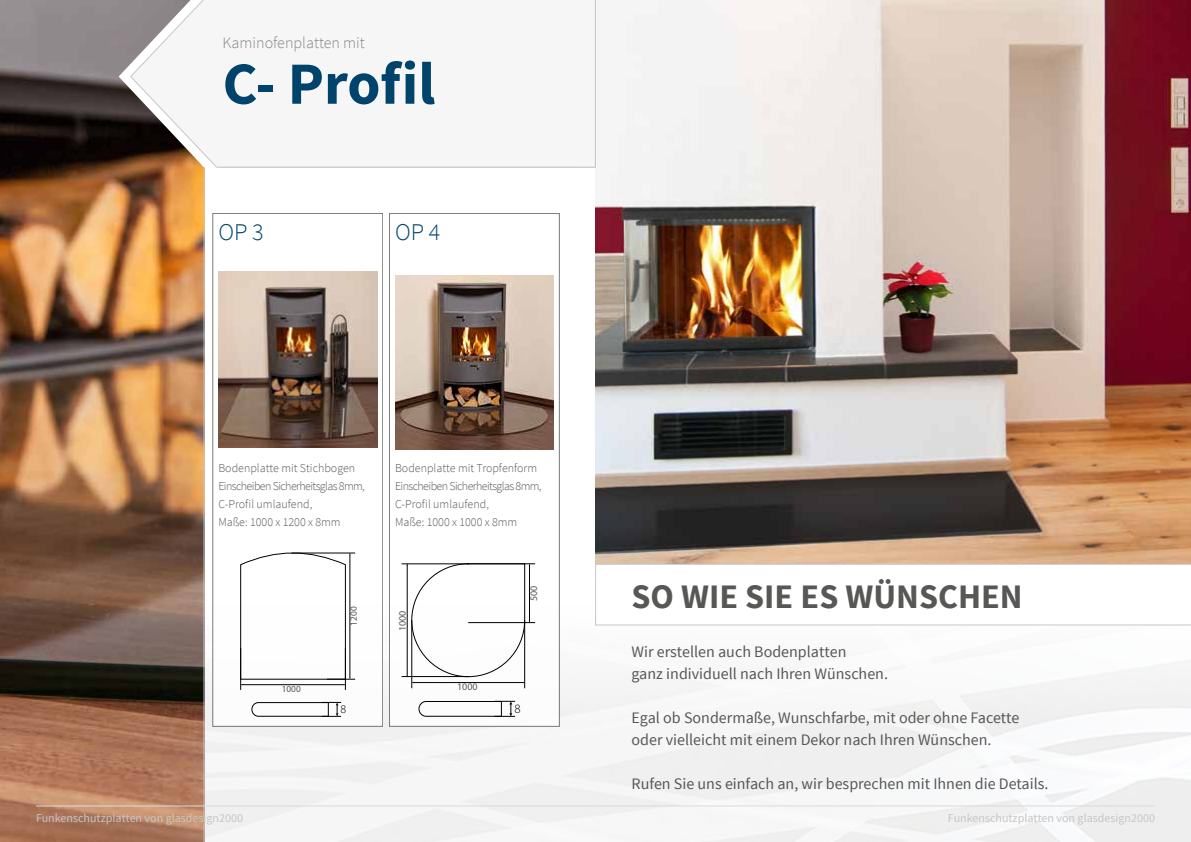
<style>
.page{position:relative;width:1191px;height:842px;background:#fff}
.page>*{position:absolute;margin:0;border:0;box-sizing:border-box;transform-origin:0 0}
.t1{font:700 59.9px "Source Sans Pro";color:#00446b}
.t2{font:700 34.3px "Source Sans Pro";color:#575756}
.t3{font:300 24px "Source Sans Pro";color:#00446b}
.t4{font:16px/22px "Source Sans Pro";color:#575756}
.t5{font:300 16px "Source Sans Pro";color:#878787}
.t6{font:300 12.7px "Myriad Pro";color:#000}
.t7{font:300 12px/18px "Source Sans Pro";color:#575756}
.t8{font:12px "Source Sans Pro";color:#c6c6c6}
.t9{font:300 11.8px "Myriad Pro";color:#000}
.t10{font:10px "Myriad Pro";color:#575756}
.t11{font:9.3px "Myriad Pro";color:#575756}
</style>
<div class="page">
<img style="left:218px;top:272px;width:159px;height:175px">
<hr style="left:240px;top:648px;width:1px;height:42px;background:#000">
<hr style="left:345px;top:648px;width:1px;height:42px;background:#000">
<svg style="left:240px;top:552px;width:115px;height:133px"></svg>
<div style="left:389px;top:213px;width:170px;height:513px;background:#fff;border:1px solid #575756"></div>
<img style="left:395px;top:275px;width:159px;height:175px">
<img style="left:0;top:0;width:204px;height:842px">
<img style="left:595px;top:0;width:596px;height:564px">
<svg style="left:595px;top:564px;width:596px;height:61px"></svg>
<svg style="left:119px;top:0;width:11px;height:167px;background:#655c5b"></svg>
<svg style="left:130px;top:0;width:465px;height:167px"></svg>
<hr style="left:36px;top:806px;width:1119px;height:1px;background:#dadada">
<hr style="left:466px;top:564px;width:69px;height:1px;background:#000">
<hr style="left:411px;top:620px;width:1px;height:68px;background:#000">
<hr style="left:524px;top:620px;width:1px;height:68px;background:#000">
<hr style="left:468px;top:622px;width:67px;height:1px;background:#000">
<hr style="left:401px;top:676px;width:68px;height:1px;background:#000">
<hr style="left:401px;top:564px;width:68px;height:1px;background:#000">
<svg style="left:406px;top:563px;width:124px;height:120px"></svg>
<svg style="left:418px;top:701px;width:97px;height:16px"></svg>
<svg style="left:251px;top:702px;width:90px;height:15px"></svg>
<p class="t5" style="left:223px;top:33px;width:144px">Kaminofenplatten mit</p>
<h1 class="t1" style="left:223px;top:45px;width:214px">C- Profil</h1>
<h3 class="t3" style="left:218px;top:217px;width:47px">OP 3</h3>
<h3 class="t3" style="left:395px;top:217px;width:47px">OP 4</h3>
<p class="t7" style="left:218px;top:459px;width:148px">Bodenplatte mit Stichbogen<br>Einscheiben Sicherheitsglas 8mm,<br>C-Profil umlaufend,<br>Maße: 1000 x 1200 x 8mm</p>
<p class="t7" style="left:395px;top:459px;width:148px">Bodenplatte mit Tropfenform<br>Einscheiben Sicherheitsglas 8mm,<br>C-Profil umlaufend,<br>Maße: 1000 x 1000 x 8mm</p>
<p class="t10" style="left:527px;top:601px;width:17px;rotate:-90deg">500</p>
<p class="t11" style="left:348px;top:625px;width:21px;rotate:-90deg">1200</p>
<p class="t10" style="left:396px;top:631px;width:22px;rotate:-90deg">1000</p>
<p class="t11" style="left:282px;top:683px;width:21px">1000</p>
<p class="t10" style="left:457px;top:680px;width:22px">1000</p>
<p class="t9" style="left:340px;top:702px;width:7px">8</p>
<p class="t6" style="left:514px;top:701px;width:8px">8</p>
<h2 class="t2" style="left:631px;top:575px;width:393px">SO WIE SIE ES WÜNSCHEN</h2>
<p class="t4" style="left:631px;top:641px;width:258px">Wir erstellen auch Bodenplatten<br>ganz individuell nach Ihren Wünschen.</p>
<p class="t4" style="left:631px;top:707px;width:389px">Egal ob Sondermaße, Wunschfarbe, mit oder ohne Facette oder vielleicht mit einem Dekor nach Ihren Wünschen.</p>
<p class="t4" style="left:631px;top:773px;width:418px">Rufen Sie uns einfach an, wir besprechen mit Ihnen die Details.</p>
<p class="t8" style="left:36px;top:811px;width:208px">Funkenschutzplatten von glasdesign2000</p>
<p class="t8" style="left:948px;top:811px;width:208px">Funkenschutzplatten von glasdesign2000</p>
</div>
